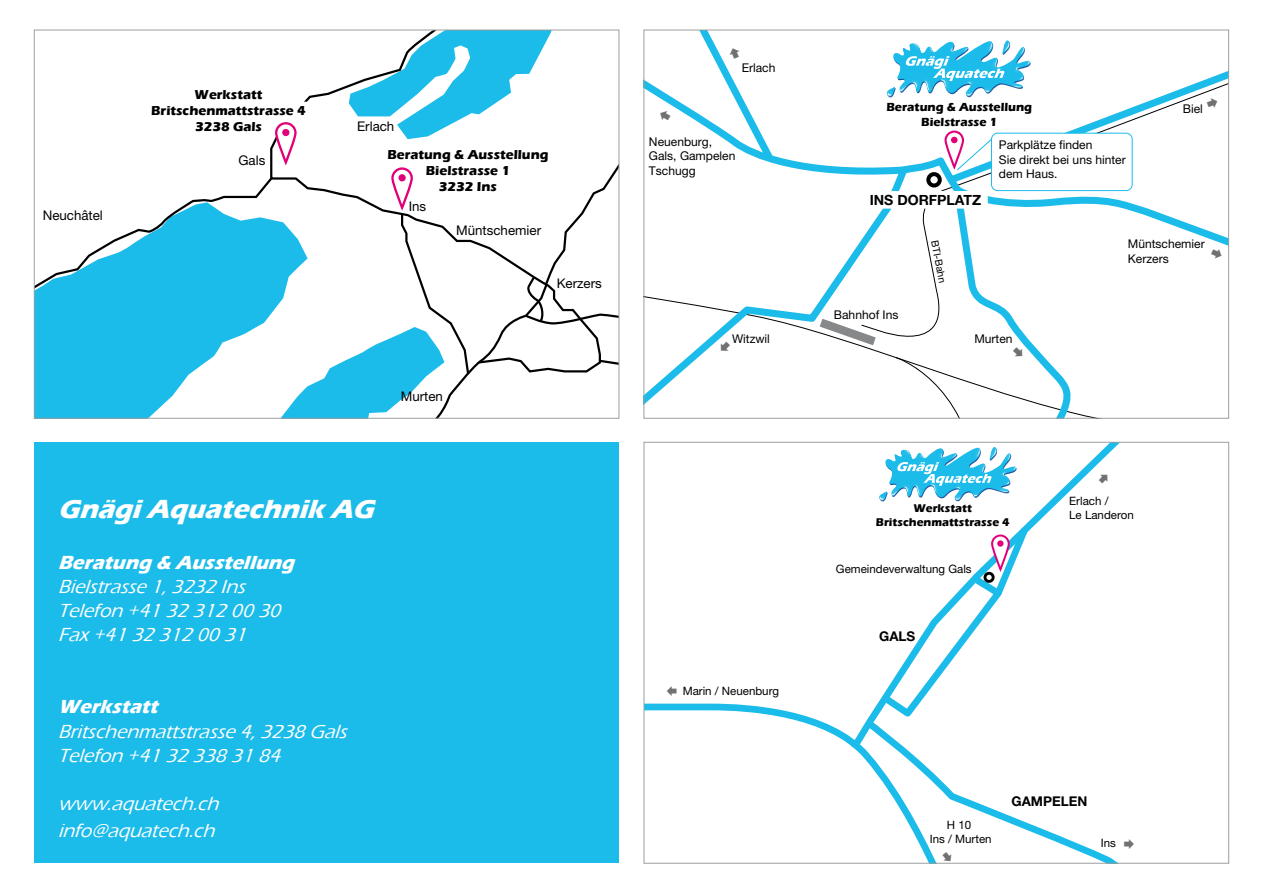
<style>
.page{position:relative;width:1263px;height:893px;background:#fff}
.page>*{position:absolute;margin:0;border:0;box-sizing:border-box;transform-origin:0 0}
.t1{font:italic 700 27px "Eras ITC";color:#fff}
.t2{font:italic 500 19.5px/24px "Eras ITC";color:#fff}
.t3{font:italic 700 19.5px "Eras ITC";color:#fff}
.t4{font:700 14.1px "Helvetica Neue LT";color:#000}
.t5{font:700 13.5px "Helvetica Neue LT";color:#000}
.t6{font:700 13.35px/16px "Eras ITC";color:#000;text-align:center}
.t7{font:13.35px "Helvetica Neue LT";color:#000}
.t8{font:12px/14.4px "Helvetica Neue LT";color:#000}
.t9{font:700 12px "Eras ITC";color:#000}
.t10{font:11.55px/13.8px "Helvetica Neue LT";color:#000}
.t11{font:700 11.55px/13.8px "Eras ITC";color:#000;text-align:center}
.t12{font:10.05px "Helvetica Neue LT";color:#000}
</style>
<div class="page">
<svg style="left:36px;top:32px;width:581px;height:384px"></svg>
<svg style="left:276px;top:123px;width:19px;height:39px"></svg>
<div style="left:275px;top:122px;width:22px;height:42px;border:2px solid #e2007a;border-radius:10px"></div>
<div style="left:282px;top:129px;width:7px;height:7px;background:#e2007a;border-radius:50%"></div>
<svg style="left:646px;top:161px;width:237px;height:242px"></svg>
<div style="left:862px;top:191px;width:126px;height:18px;background:#fff;border-radius:6px"></div>
<svg style="left:820px;top:319px;width:56px;height:26px"></svg>
<svg style="left:1029px;top:444px;width:90px;height:77px"></svg>
<svg style="left:879px;top:447px;width:138px;height:55px"></svg>
<svg style="left:646px;top:703px;width:216px;height:53px"></svg>
<div style="left:34px;top:442px;width:585px;height:421px;background:#1bbbea"></div>
<svg style="left:650px;top:30px;width:129px;height:138px"></svg>
<svg style="left:883px;top:40px;width:345px;height:378px"></svg>
<svg style="left:717px;top:340px;width:15px;height:14px"></svg>
<svg style="left:1097px;top:471px;width:14px;height:14px"></svg>
<svg style="left:862px;top:521px;width:280px;height:343px"></svg>
<p class="t7" style="left:43px;top:208px;width:62px">Neuchâtel</p>
<p class="t6" style="left:151px;top:87px;width:156px">Werkstatt<br>Britschenmattstrasse 4<br>3238 Gals</p>
<p class="t7" style="left:239px;top:152px;width:28px">Gals</p>
<p class="t7" style="left:357px;top:118px;width:39px">Erlach</p>
<p class="t6" style="left:387px;top:147px;width:163px">Beratung &amp; Ausstellung<br>Bielstrasse 1<br>3232 Ins</p>
<p class="t7" style="left:409px;top:198px;width:19px">Ins</p>
<p class="t7" style="left:456px;top:223px;width:86px">Müntschemier</p>
<p class="t7" style="left:557px;top:275px;width:47px">Kerzers</p>
<p class="t7" style="left:401px;top:389px;width:44px">Murten</p>
<h1 class="t1" style="left:58px;top:494px;width:325px">GnägiAquatechnik AG</h1>
<p class="t3" style="left:58px;top:552px;width:243px">Beratung &amp; Ausstellung</p>
<p class="t2" style="left:58px;top:575px;width:230px">Bielstrasse1,3232 Ins<br>Telefon +41 32 312 00 30<br>Fax+41 32 312 00 31</p>
<p class="t3" style="left:58px;top:696px;width:107px">Werkstatt</p>
<p class="t2" style="left:58px;top:719px;width:296px">Britschenmattstrasse4,3238 Gals<br>Telefon +41 32 338 31 84</p>
<p class="t2" style="left:58px;top:790px;width:168px;line-height:27px">www.aquatech.ch info@aquatech.ch</p>
<p class="t8" style="left:742px;top:61px;width:35px">Erlach</p>
<p class="t8" style="left:649px;top:134px;width:88px">Neuenburg,<br>Gals, Gampelen<br>Tschugg</p>
<p class="t8" style="left:732px;top:331px;width:39px">Witzwil</p>
<p class="t10" style="left:683px;top:683px;width:98px">Marin / Neuenburg</p>
<p class="t9" style="left:886px;top:100px;width:147px">Beratung &amp; Ausstellung</p>
<p class="t8" style="left:1183px;top:102px;width:22px">Biel</p>
<p class="t9" style="left:921px;top:115px;width:78px">Bielstrasse 1</p>
<p class="t4" style="left:870px;top:191px;width:113px">INS DORFPLATZ</p>
<p class="t8" style="left:834px;top:307px;width:66px">Bahnhof Ins</p>
<p class="t12" style="left:940px;top:239px;width:44px;rotate:79deg">BTI-Bahn</p>
<p class="t8" style="left:999px;top:138px;width:128px">Parkplätze finden<br>Sie direkt bei uns hinter dem Haus.</p>
<p class="t8" style="left:1128px;top:237px;width:78px">Müntschemier<br>Kerzers</p>
<p class="t8" style="left:974px;top:332px;width:40px">Murten</p>
<p class="t11" style="left:876px;top:502px;width:135px">Werkstatt<br>Britschenmattstrasse 4</p>
<p class="t10" style="left:1069px;top:494px;width:66px">Erlach /<br>Le Landeron</p>
<p class="t10" style="left:836px;top:562px;width:137px">Gemeindeverwaltung Gals</p>
<p class="t5" style="left:879px;top:627px;width:38px">GALS</p>
<p class="t10" style="left:930px;top:818px;width:63px;text-align:center">H 10<br>Ins / Murten</p>
<p class="t5" style="left:1011px;top:793px;width:77px">GAMPELEN</p>
<p class="t10" style="left:1101px;top:836px;width:17px">Ins</p>
</div>
